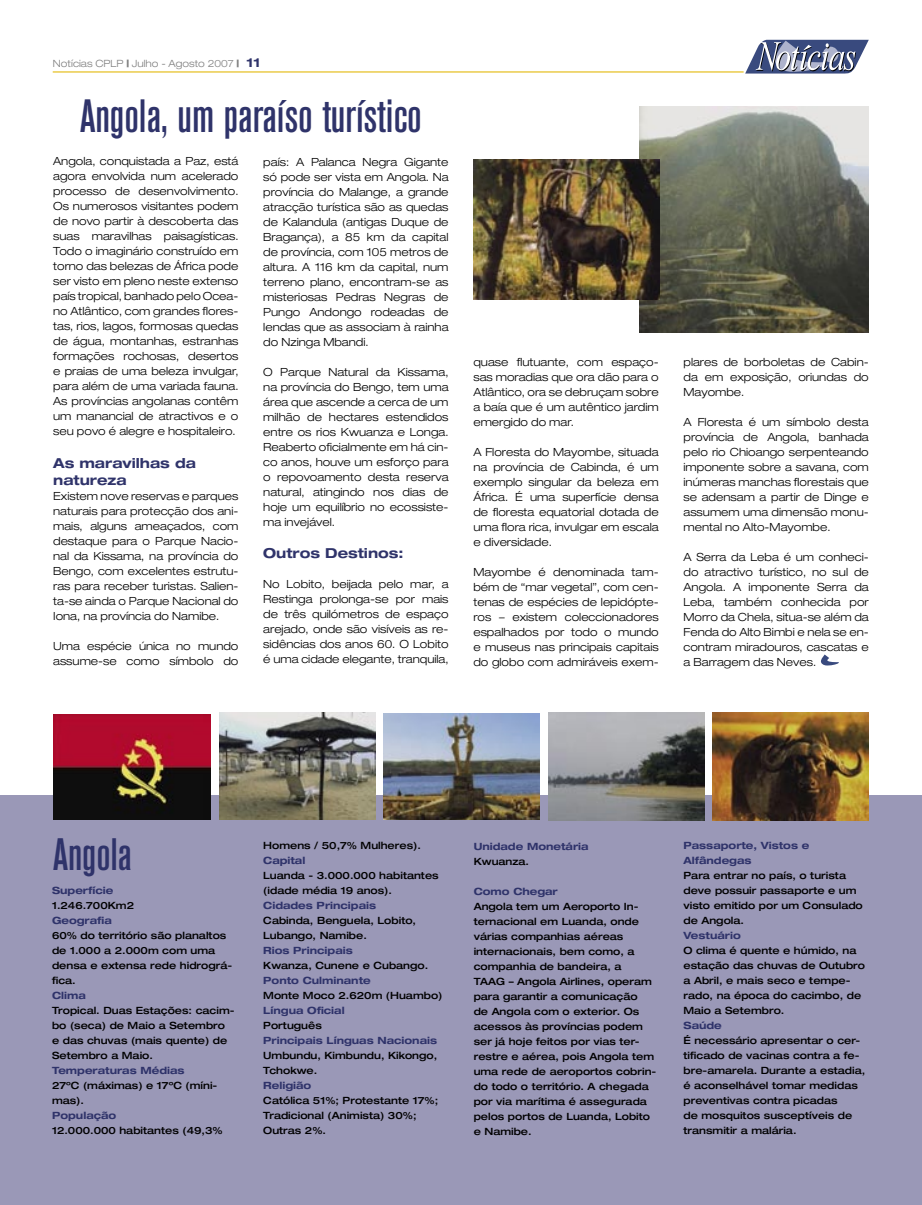
<style>
.page{position:relative;width:922px;height:1205px;background:#fff}
.page>*{position:absolute;margin:0;border:0;box-sizing:border-box;transform-origin:0 0}
.t1{font:500 condensed 46.25px "Akzidenz Grotesk BE";color:#2f336a}
.t2{font:500 condensed 45px "Akzidenz Grotesk BE";color:#2f336a}
.t3{font:700 expanded 13.75px/17.5px "Helvetica Neue";color:#2f336a}
.t4{font:300 expanded 11.25px/15px "Helvetica Neue";color:#000;text-align:justify}
.t5{font:500 expanded 10px/15px "Helvetica Neue";color:#000}
.t6{font:700 expanded 10px/15px "Helvetica Neue";color:#2f336a}
.t7{font:300 expanded 10px "Helvetica Neue";color:#7f7f7f}
.s1{font-weight:900}
.s2{font-weight:700;font-size:12.5px;color:#2f336a}
</style>
<div class="page">
<hr style="left:53px;top:71px;width:690px;height:2px;background:#e6c126">
<svg style="left:745px;top:40px;width:123px;height:34px"></svg>
<div style="left:0;top:795px;width:921px;height:410px;background:#9a98b7"></div>
<img style="left:54px;top:714px;width:156px;height:105px">
<img style="left:219px;top:713px;width:156px;height:106px">
<img style="left:548px;top:713px;width:156px;height:107px">
<img style="left:383px;top:713px;width:156px;height:107px">
<img style="left:712px;top:713px;width:156px;height:107px">
<svg style="left:821px;top:654px;width:17px;height:11px"></svg>
<img style="left:639px;top:106px;width:229px;height:226px">
<img style="left:473px;top:160px;width:186px;height:139px">
<p class="t7" style="left:53px;top:57px;width:209px">Notícias CPLP <span class="s1">|</span> Julho - Agosto 2007 <span class="s1">|</span> <span class="s2">11</span></p>
<h1 class="t1" style="left:80px;top:91px;width:343px">Angola, um paraíso turístico</h1>
<p class="t4" style="left:53px;top:153px;width:187px">Angola, conquistada a Paz, está agora envolvida num acelerado processo de desenvolvimento.<br>Os numerosos visitantes podem de novo partir à descoberta das suas maravilhas paisagísticas.<br>Todo o imaginário construído em torno das belezas de África pode ser visto em pleno neste extenso país tropical, banhado pelo Ocea&shy;no Atlântico, com grandes flores&shy;tas, rios, lagos, formosas quedas de água, montanhas, estranhas formações rochosas, desertos e praias de uma beleza invulgar, para além de uma variada fauna.<br>As províncias angolanas contêm um manancial de atractivos e o seu povo é alegre e hospitaleiro.</p>
<p class="t3" style="left:53px;top:453px;width:144px">As maravilhas da natureza</p>
<p class="t4" style="left:53px;top:488px;width:187px">Existem nove reservas e parques naturais para protecção dos ani&shy;mais, alguns ameaçados, com destaque para o Parque Nacio&shy;nal da Kissama, na província do Bengo, com excelentes estrutu&shy;ras para receber turistas. Salien&shy;ta-se ainda o Parque Nacional do Iona, na província do Namibe.</p>
<p class="t4" style="left:53px;top:638px;width:187px">Uma espécie única no mundo assume-se como símbolo do</p>
<p class="t4" style="left:263px;top:154px;width:187px">país: A Palanca Negra Gigante só pode ser vista em Angola. Na província do Malange, a grande atracção turística são as quedas de Kalandula (antigas Duque de Bragança), a 85 km da capital de província, com 105 metros de altura. A 116 km da capital, num terreno plano, encontram-se as misteriosas Pedras Negras de Pungo Andongo rodeadas de lendas que as associam à rainha do Nzinga Mbandi.</p>
<p class="t4" style="left:263px;top:364px;width:187px">O Parque Natural da Kissama, na província do Bengo, tem uma área que ascende a cerca de um milhão de hectares estendidos entre os rios Kwuanza e Longa.<br>Reaberto oficialmente em há cin&shy;co anos, houve um esforço para o repovoamento desta reserva natural, atingindo nos dias de hoje um equilíbrio no ecossiste&shy;ma invejável.</p>
<p class="t3" style="left:263px;top:544px;width:142px">Outros Destinos:</p>
<p class="t4" style="left:263px;top:577px;width:187px">No Lobito, beijada pelo mar, a Restinga prolonga-se por mais de três quilómetros de espaço arejado, onde são visíveis as re&shy;sidências dos anos 60. O Lobito é uma cidade elegante, tranquila,</p>
<p class="t4" style="left:473px;top:354px;width:187px">quase flutuante, com espaço&shy;sas moradias que ora dão para o Atlântico, ora se debruçam sobre a baía que é um autêntico jardim emergido do mar.</p>
<p class="t4" style="left:473px;top:444px;width:187px">A Floresta do Mayombe, situada na província de Cabinda, é um exemplo singular da beleza em África. É uma superfície densa de floresta equatorial dotada de uma flora rica, invulgar em escala e diversidade.</p>
<p class="t4" style="left:473px;top:564px;width:187px">Mayombe é denominada tam&shy;bém de “mar vegetal”, com cen&shy;tenas de espécies de lepidópte&shy;ros – existem coleccionadores espalhados por todo o mundo e museus nas principais capitais do globo com admiráveis exem-</p>
<p class="t4" style="left:683px;top:354px;width:187px">plares de borboletas de Cabin&shy;da em exposição, oriundas do Mayombe.</p>
<p class="t4" style="left:683px;top:414px;width:187px">A Floresta é um símbolo desta província de Angola, banhada pelo rio Chioango serpenteando imponente sobre a savana, com inúmeras manchas florestais que se adensam a partir de Dinge e assumem uma dimensão monu&shy;mental no Alto-Mayombe.</p>
<p class="t4" style="left:683px;top:549px;width:187px">A Serra da Leba é um conheci&shy;do atractivo turístico, no sul de Angola. A imponente Serra da Leba, também conhecida por Morro da Chela, situa-se além da Fenda do Alto Bimbi e nela se en&shy;contram miradouros, cascatas e a Barragem das Neves.</p>
<h2 class="t2" style="left:53px;top:829px;width:80px">Angola</h2>
<p class="t6" style="left:52px;top:883px;width:63px">Superfície</p>
<p class="t5" style="left:52px;top:898px;width:83px">1.246.700Km2</p>
<p class="t6" style="left:52px;top:913px;width:61px">Geografia</p>
<p class="t5" style="left:52px;top:928px;width:182px">60% do território são planaltos de 1.000 a 2.000m com uma densa e extensa rede hidrográ&shy;fica.</p>
<p class="t6" style="left:52px;top:988px;width:35px">Clima</p>
<p class="t5" style="left:52px;top:1003px;width:184px">Tropical. Duas Estações: cacim&shy;bo (seca) de Maio a Setembro e das chuvas (mais quente) de<br>Setembro a Maio.</p>
<p class="t6" style="left:52px;top:1063px;width:134px">Temperaturas Médias</p>
<p class="t5" style="left:52px;top:1078px;width:167px">27ºC (máximas) e 17ºC (míni&shy;mas).</p>
<p class="t6" style="left:52px;top:1108px;width:66px">População</p>
<p class="t5" style="left:52px;top:1123px;width:172px">12.000.000 habitantes (49,3%</p>
<p class="t5" style="left:263px;top:838px;width:159px">Homens / 50,7% Mulheres).</p>
<p class="t6" style="left:263px;top:852px;width:44px">Capital</p>
<p class="t5" style="left:263px;top:868px;width:177px">Luanda - 3.000.000 habitantes (idade média 19 anos).</p>
<p class="t6" style="left:263px;top:897px;width:114px">Cidades Principais</p>
<p class="t5" style="left:263px;top:913px;width:154px">Cabinda, Benguela, Lobito,<br>Lubango, Namibe.</p>
<p class="t6" style="left:263px;top:942px;width:91px">Rios Principais</p>
<p class="t5" style="left:263px;top:958px;width:166px">Kwanza, Cunene e Cubango.</p>
<p class="t6" style="left:263px;top:972px;width:109px">Ponto Culminante</p>
<p class="t5" style="left:263px;top:988px;width:181px">Monte Moco 2.620m (Huambo)</p>
<p class="t6" style="left:263px;top:1002px;width:83px">Língua Oficial</p>
<p class="t5" style="left:263px;top:1018px;width:60px">Português</p>
<p class="t6" style="left:263px;top:1032px;width:175px">Principais Línguas Nacionais</p>
<p class="t5" style="left:263px;top:1048px;width:175px">Umbundu, Kimbundu, Kikongo,<br>Tchokwe.</p>
<p class="t6" style="left:263px;top:1077px;width:49px">Religião</p>
<p class="t5" style="left:263px;top:1093px;width:176px">Católica 51%; Protestante 17%;<br>Tradicional (Animista) 30%;<br>Outras 2%.</p>
<p class="t6" style="left:473px;top:838px;width:116px">Unidade Monetária</p>
<p class="t5" style="left:473px;top:853px;width:57px">Kwuanza.</p>
<p class="t6" style="left:473px;top:883px;width:86px">Como Chegar</p>
<p class="t5" style="left:473px;top:898px;width:184px">Angola tem um Aeroporto In&shy;ternacional em Luanda, onde várias companhias aéreas internacionais, bem como, a companhia de bandeira, a<br>TAAG – Angola Airlines, operam para garantir a comunicação<br>de Angola com o exterior. Os acessos às províncias podem ser já hoje feitos por vias ter&shy;restre e aérea, pois Angola tem uma rede de aeroportos cobrin&shy;do todo o território. A chegada por via marítima é assegurada pelos portos de Luanda, Lobito e Namibe.</p>
<p class="t6" style="left:683px;top:838px;width:127px">Passaporte, Vistos e<br>Alfândegas</p>
<p class="t5" style="left:683px;top:868px;width:181px">Para entrar no país, o turista deve possuir passaporte e um visto emitido por um Consulado de Angola.</p>
<p class="t6" style="left:683px;top:928px;width:59px">Vestuário</p>
<p class="t5" style="left:683px;top:943px;width:183px">O clima é quente e húmido, na estação das chuvas de Outubro a Abril, e mais seco e tempe&shy;rado, na época do cacimbo, de<br>Maio a Setembro.</p>
<p class="t6" style="left:683px;top:1018px;width:40px">Saúde</p>
<p class="t5" style="left:683px;top:1033px;width:183px">É necessário apresentar o cer&shy;tificado de vacinas contra a fe&shy;bre-amarela. Durante a estadia, é aconselhável tomar medidas preventivas contra picadas<br>de mosquitos susceptíveis de transmitir a malária.</p>
</div>
